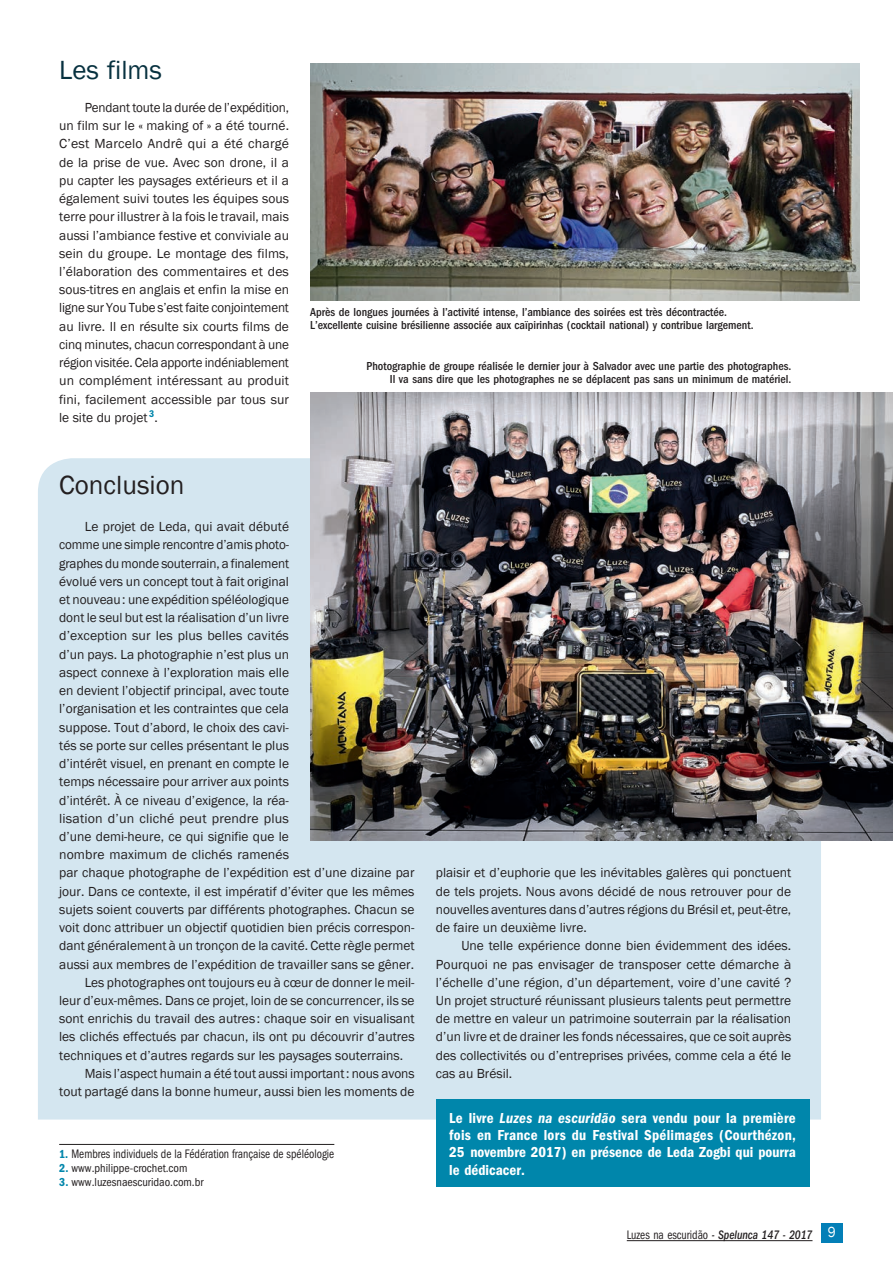
<style>
.page{position:relative;width:893px;height:1263px;background:#fff}
.page>*{position:absolute;margin:0;border:0;box-sizing:border-box;transform-origin:0 0}
.t1{font:27px "Franklin Gothic";color:#231f20}
.t2{font:27px "Franklin Gothic";color:#07313f}
.t3{font:600 condensed 15px/17.4px "Franklin Gothic";color:#fff;text-align:justify}
.t4{font:13.5px/18.1px "Franklin Gothic";color:#231f20;text-align:justify}
.t5{font:condensed 12.75px "Franklin Gothic";color:#231f20;scale:.9 1}
.t6{font:italic 500 condensed 12.75px "Franklin Gothic";color:#231f20;scale:.9 1}
.t7{font:500 condensed 12px/12.8px "Franklin Gothic";color:#231f20}
.t8{font:condensed 12px "Franklin Gothic";color:#231f20}
.s1{font-weight:600;font-size:12px;color:#0086ab}
.s2{font-weight:600;color:#0086ab}
.s3{font-style:italic}
.s4{font-weight:400;font-style:normal}
.s5{font-weight:400;font-style:normal;font-stretch:normal;font-size:15px;color:#fff}
</style>
<div class="page">
<hr style="left:626px;top:1239px;width:186px;height:1px;background:#231f20">
<div style="left:820px;top:1222px;width:21px;height:19px;background:#037fb7"></div>
<div style="left:38px;top:458px;width:782px;height:661px;background:#d4e6f0"></div>
<img style="left:310px;top:63px;width:549px;height:238px">
<img style="left:310px;top:392px;width:582px;height:448px">
<hr style="left:59px;top:1143px;width:275px;height:1px;background:#231f20">
<div style="left:435px;top:1099px;width:374px;height:87px;background:#0086ab"></div>
<h1 class="t2" style="left:59px;top:54px;width:104px">Les films</h1>
<p class="t4" style="left:59px;top:99px;width:231px;text-indent:26px">Pendant toute la durée de l’expédition, un film sur le « making of » a été tourné.<br>C’est Marcelo Andrê qui a été chargé de la prise de vue. Avec son drone, il a pu capter les paysages extérieurs et il a également suivi toutes les équipes sous terre pour illustrer à la fois le travail, mais aussi l’ambiance festive et conviviale au sein du groupe. Le montage des films, l’élaboration des commentaires et des sous-titres en anglais et enfin la mise en ligne sur You Tube s’est faite conjointement au livre. Il en résulte six courts films de cinq minutes, chacun correspondant à une région visitée. Cela apporte indéniablement un complément intéressant au produit fini, facilement accessible par tous sur le site du projet <sup>3</sup>.</p>
<p class="t7" style="left:310px;top:306px;width:444px">Après de longues journées à l’activité intense, l’ambiance des soirées est très décontractée.<br>L’excellente cuisine brésilienne associée aux caïpirinhas (cocktail national) y contribue largement.</p>
<p class="t7" style="left:366px;top:360px;width:426px;text-align:right">Photographie de groupe réalisée le dernier jour à Salvador avec une partie des photographes.<br>Il va sans dire que les photographes ne se déplacent pas sans un minimum de matériel.</p>
<h1 class="t1" style="left:59px;top:468px;width:127px">Conclusion</h1>
<p class="t4" style="left:85px;top:517px;width:206px">Le projet de Leda, qui avait débuté</p>
<p class="t4" style="left:59px;top:536px;width:231px">comme une simple rencontre d’amis photo-</p>
<p class="t4" style="left:59px;top:554px;width:231px">graphes du monde souterrain, a finalement</p>
<p class="t4" style="left:59px;top:572px;width:231px">évolué vers un concept tout à fait original</p>
<p class="t4" style="left:59px;top:590px;width:231px">et nouveau : une expédition spéléologique</p>
<p class="t4" style="left:59px;top:609px;width:231px">dont le seul but est la réalisation d’un livre</p>
<p class="t4" style="left:59px;top:627px;width:231px">d’exception sur les plus belles cavités</p>
<p class="t4" style="left:59px;top:645px;width:231px">d’un pays. La photographie n’est plus un</p>
<p class="t4" style="left:59px;top:663px;width:231px">aspect connexe à l’exploration mais elle</p>
<p class="t4" style="left:59px;top:681px;width:231px">en devient l’objectif principal, avec toute</p>
<p class="t4" style="left:59px;top:700px;width:231px">l’organisation et les contraintes que cela</p>
<p class="t4" style="left:59px;top:718px;width:231px">suppose. Tout d’abord, le choix des cavi-</p>
<p class="t4" style="left:59px;top:736px;width:231px">tés se porte sur celles présentant le plus</p>
<p class="t4" style="left:59px;top:754px;width:231px">d’intérêt visuel, en prenant en compte le</p>
<p class="t4" style="left:59px;top:772px;width:231px">temps nécessaire pour arriver aux points</p>
<p class="t4" style="left:59px;top:791px;width:231px">d’intérêt. À ce niveau d’exigence, la réa-</p>
<p class="t4" style="left:59px;top:809px;width:231px">lisation d’un cliché peut prendre plus</p>
<p class="t4" style="left:59px;top:827px;width:231px">d’une demi-heure, ce qui signifie que le</p>
<p class="t4" style="left:59px;top:845px;width:231px">nombre maximum de clichés ramenés</p>
<p class="t4" style="left:59px;top:863px;width:357px">par chaque photographe de l’expédition est d’une dizaine par</p>
<p class="t4" style="left:59px;top:882px;width:357px">jour. Dans ce contexte, il est impératif d’éviter que les mêmes</p>
<p class="t4" style="left:59px;top:900px;width:357px">sujets soient couverts par différents photographes. Chacun se</p>
<p class="t4" style="left:59px;top:918px;width:357px">voit donc attribuer un objectif quotidien bien précis correspon-</p>
<p class="t4" style="left:59px;top:936px;width:357px">dant généralement à un tronçon de la cavité. Cette règle permet</p>
<p class="t4" style="left:59px;top:955px;width:356px">aussi aux membres de l’expédition de travailler sans se gêner.</p>
<p class="t4" style="left:85px;top:973px;width:331px">Les photographes ont toujours eu à cœur de donner le meil-</p>
<p class="t4" style="left:59px;top:991px;width:357px">leur d’eux-mêmes. Dans ce projet, loin de se concurrencer, ils se</p>
<p class="t4" style="left:59px;top:1009px;width:357px">sont enrichis du travail des autres : chaque soir en visualisant</p>
<p class="t4" style="left:59px;top:1027px;width:357px">les clichés effectués par chacun, ils ont pu découvrir d’autres</p>
<p class="t4" style="left:59px;top:1046px;width:345px">techniques et d’autres regards sur les paysages souterrains.</p>
<p class="t4" style="left:85px;top:1064px;width:331px">Mais l’aspect humain a été tout aussi important : nous avons</p>
<p class="t4" style="left:59px;top:1082px;width:357px">tout partagé dans la bonne humeur, aussi bien les moments de</p>
<p class="t5" style="left:59px;top:1145px;width:307px"><span class="s1">1.</span> Membres individuels de la Fédération française de spéléologie</p>
<p class="t8" style="left:59px;top:1160px;width:130px"><span class="s2">2.</span> www.philippe-crochet.com</p>
<p class="t8" style="left:59px;top:1175px;width:146px"><span class="s2">3.</span> www.luzesnaescuridao.com.br</p>
<p class="t4" style="left:435px;top:863px;width:357px">plaisir et d’euphorie que les inévitables galères qui ponctuent de tels projets. Nous avons décidé de nous retrouver pour de nouvelles aventures dans d’autres régions du Brésil et, peut-être, de faire un deuxième livre.</p>
<p class="t4" style="left:435px;top:936px;width:357px;text-indent:26px">Une telle expérience donne bien évidemment des idées.<br>Pourquoi ne pas envisager de transposer cette démarche à l’échelle d’une région, d’un département, voire d’une cavité ?<br>Un projet structuré réunissant plusieurs talents peut permettre de mettre en valeur un patrimoine souterrain par la réalisation d’un livre et de drainer les fonds nécessaires, que ce soit auprès des collectivités ou d’entreprises privées, comme cela a été le cas au Brésil.</p>
<p class="t3" style="left:449px;top:1108px;width:348px">Le livre <span class="s3">Luzes na escuridão</span> sera vendu pour la première fois en France lors du Festival Spélimages (Courthézon, 25 novembre 2017) en présence de Leda Zogbi qui pourra le dédicacer.</p>
<p class="t6" style="left:626px;top:1227px;width:233px"><span class="s4">Luzes na escuridão</span> - Spelunca 147 - 2017 <span class="s5">9</span></p>
</div>
